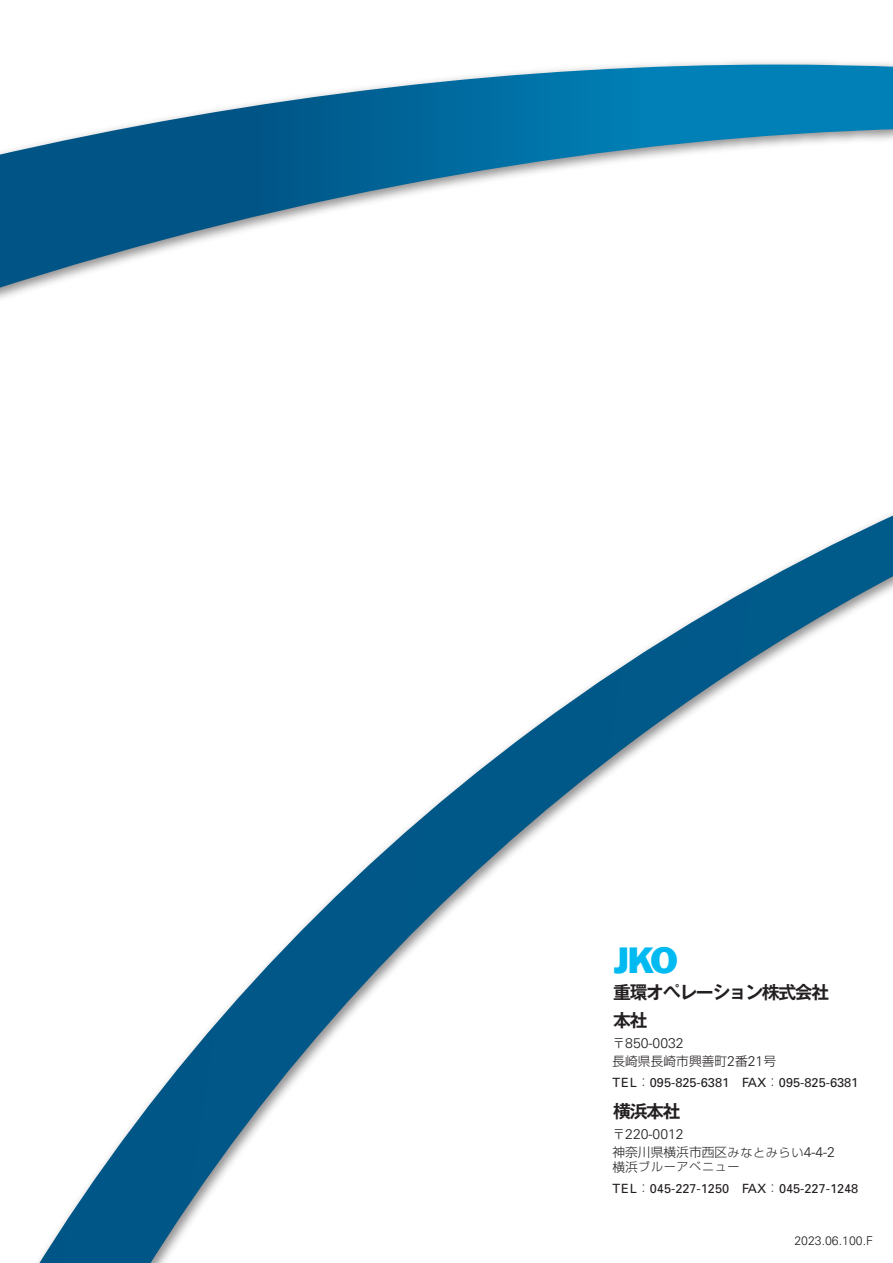
<style>
.page{position:relative;width:893px;height:1263px;background:#fff}
.page>*{position:absolute;margin:0;border:0;box-sizing:border-box;transform-origin:0 0}
.t1{font:800 35.7px "Franklin Gothic ATF";color:#00baf1}
.t2{font:700 17.85px "Gothic MB101 Pr 5 De";letter-spacing:-.075em;color:#231f20}
.t3{font:300 14.1px "Univers";color:#231f20}
.t4{font:12.75px "Univers";color:#231f20}
.t5{font:300 12.75px "Shin Go Pr 5";color:#231f20}
.t6{font:300 12.3px "Univers";color:#231f20}
.t7{font:300 11.55px "Shin Go Pr 5";letter-spacing:.11em;color:#231f20}
.s1{font-family:"Shin Go Pr 5";font-size:12.75px}
.s2{font-family:"Univers";font-size:14.1px}
.s3{font-family:"Shin Go Pr 5";font-weight:300}
.s4{font-size:11.55px}
.s5{font-size:12.75px}
</style>
<div class="page">
<img style="left:0;top:61px;width:893px;height:1202px">
<svg style="left:0;top:65px;width:893px;height:227px"></svg>
<h1 class="t1" style="left:613px;top:936px;width:66px">JKO</h1>
<h2 class="t2" style="left:613px;top:977px;width:218px">重環オペレーション株式会社</h2>
<h2 class="t2" style="left:613px;top:1005px;width:36px">本社</h2>
<p class="t3" style="left:612px;top:1035px;width:73px"><span class="s1">〒</span>850-0032</p>
<p class="t5" style="left:612px;top:1051px;width:165px">長崎県長崎市興善町<span class="s2">2</span>番<span class="s2">21</span>号</p>
<p class="t4" style="left:612px;top:1075px;width:247px">TEL<span class="s3">：</span>095-825-6381 FAX<span class="s3">：</span>095-825-6381</p>
<h2 class="t2" style="left:613px;top:1096px;width:69px">横浜本社</h2>
<p class="t3" style="left:612px;top:1125px;width:73px"><span class="s1">〒</span>220-0012</p>
<p class="t5" style="left:612px;top:1142px;width:224px">神奈川県横浜市西区<span class="s4">みなとみらい</span><span class="s2">4-4-2</span></p>
<p class="t7" style="left:612px;top:1157px;width:128px"><span class="s5">横浜</span>ブルーアベニュー</p>
<p class="t4" style="left:612px;top:1180px;width:247px">TEL<span class="s3">：</span>045-227-1250 FAX<span class="s3">：</span>045-227-1248</p>
<p class="t6" style="left:794px;top:1233px;width:80px">2023.06.100.F</p>
</div>
